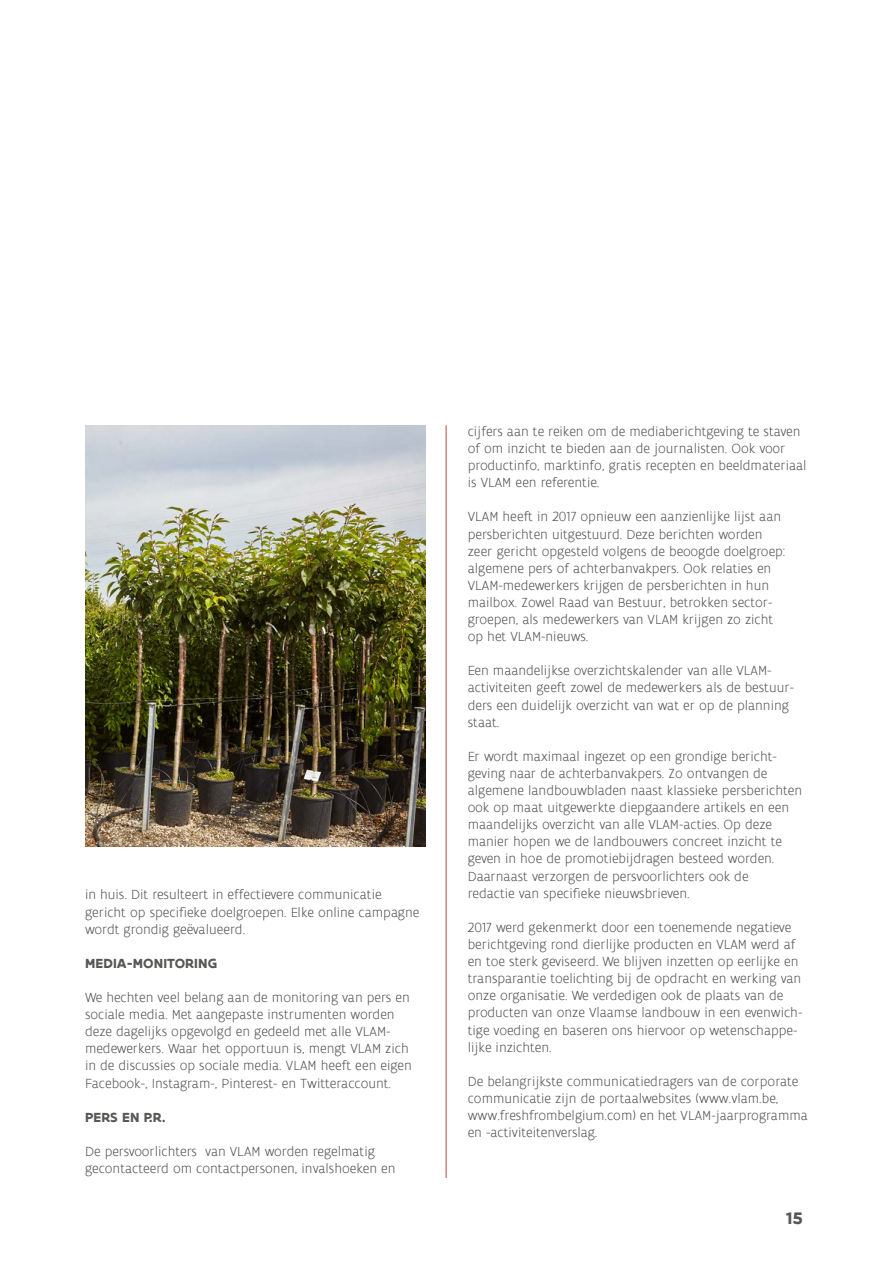
<style>
.page{position:relative;width:893px;height:1263px;background:#fff}
.page>*{position:absolute;margin:0;border:0;box-sizing:border-box;transform-origin:0 0}
.t1{font:700 18px "Flanders Art Sans";color:#575756}
.t2{font:300 14.25px/17.1px "Flanders Art Sans";color:#575756}
.t3{font:700 14.25px "Flanders Art Sans";letter-spacing:.005em;color:#575756}
</style>
<div class="page">
<hr style="left:446px;top:425px;width:1px;height:753px;background:#ba4744">
<img style="left:85px;top:425px;width:340px;height:421px">
<p class="t2" style="left:85px;top:887px;width:336px">in huis. Dit resulteert in effectievere communicatie gericht op specifieke doelgroepen. Elke online campagne wordt grondig geëvalueerd.</p>
<p class="t3" style="left:85px;top:954px;width:134px">MEDIA-MONITORING</p>
<p class="t2" style="left:85px;top:989px;width:328px">We hechten veel belang aan de monitoring van pers en sociale media. Met aangepaste instrumenten worden deze dagelijks opgevolgd en gedeeld met alle VLAM&shy;medewerkers. Waar het opportuun is, mengt VLAM zich in de discussies op sociale media. VLAM heeft een eigen Facebook-, Instagram-, Pinterest- en Twitteraccount.</p>
<p class="t3" style="left:85px;top:1108px;width:82px">PERS EN P.R.</p>
<p class="t2" style="left:85px;top:1143px;width:312px">De persvoorlichters van VLAM worden regelmatig gecontacteerd om contactpersonen, invalshoeken en</p>
<p class="t2" style="left:468px;top:423px;width:340px">cijfers aan te reiken om de mediaberichtgeving te staven of om inzicht te bieden aan de journalisten. Ook voor productinfo, marktinfo, gratis recepten en beeldmateriaal is VLAM een referentie.</p>
<p class="t2" style="left:468px;top:509px;width:319px">VLAM heeft in 2017 opnieuw een aanzienlijke lijst aan persberichten uitgestuurd. Deze berichten worden zeer gericht opgesteld volgens de beoogde doelgroep: algemene pers of achterbanvakpers. Ook relaties en VLAM-medewerkers krijgen de persberichten in hun mailbox. Zowel Raad van Bestuur, betrokken sector&shy;groepen, als medewerkers van VLAM krijgen zo zicht op het VLAM-nieuws.</p>
<p class="t2" style="left:468px;top:662px;width:328px">Een maandelijkse overzichtskalender van alle VLAM&shy;activiteiten geeft zowel de medewerkers als de bestuur&shy;ders een duidelijk overzicht van wat er op de planning staat.</p>
<p class="t2" style="left:468px;top:748px;width:336px">Er wordt maximaal ingezet op een grondige bericht&shy;geving naar de achterbanvakpers. Zo ontvangen de algemene landbouwbladen naast klassieke persberichten ook op maat uitgewerkte diepgaandere artikels en een maandelijks overzicht van alle VLAM-acties. Op deze manier hopen we de landbouwers concreet inzicht te geven in hoe de promotiebijdragen besteed worden.<br>Daarnaast verzorgen de persvoorlichters ook de<br>redactie van specifieke nieuwsbrieven.</p>
<p class="t2" style="left:468px;top:919px;width:336px">2017 werd gekenmerkt door een toenemende negatieve berichtgeving rond dierlijke producten en VLAM werd af en toe sterk geviseerd. We blijven inzetten op eerlijke en transparantie toelichting bij de opdracht en werking van onze organisatie. We verdedigen ook de plaats van de producten van onze Vlaamse landbouw in een evenwich&shy;tige voeding en baseren ons hiervoor op wetenschappe&shy;lijke inzichten.</p>
<p class="t2" style="left:468px;top:1073px;width:342px">De belangrijkste communicatiedragers van de corporate communicatie zijn de portaalwebsites (www.vlam.be, www.freshfrombelgium.com) en het VLAM-jaarprogramma en -activiteitenverslag.</p>
<p class="t1" style="left:786px;top:1207px;width:19px">15</p>
</div>
